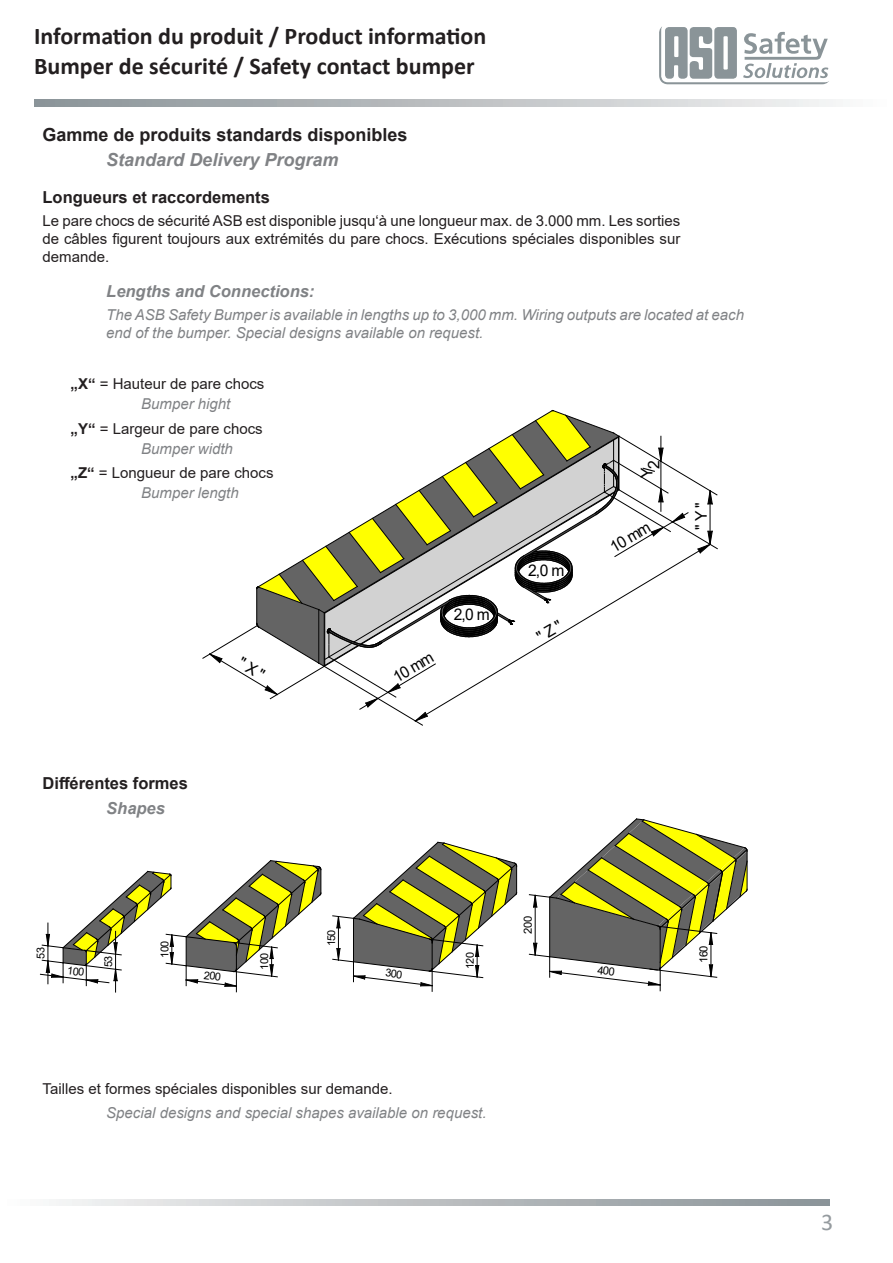
<style>
.page{position:relative;width:893px;height:1263px;background:#fff}
.page>*{position:absolute;margin:0;border:0;box-sizing:border-box;transform-origin:0 0}
.t1{font:700 24px/30.9px "Calibri";color:#231f20}
.t2{font:24px "Calibri";color:#959b9f}
.t3{font:700 18px "Arial";color:#231f20}
.t4{font:italic 700 18px "Arial";color:#808285}
.t5{font:700 16.5px "Arial";color:#231f20}
.t6{font:italic 700 16.5px "Arial";color:#808285}
.t7{font:16.05px "Arial";color:#000}
.t8{font:15px/18px "Arial";color:#231f20;text-align:justify}
.t9{font:italic 15px/18px "Arial";color:#808285}
.t10{font:11.25px "Arial";letter-spacing:-.055em;color:#000}
.t11{font:10.95px "Arial";letter-spacing:-.055em;color:#000}
.s1{font-weight:700}
</style>
<div class="page">
<svg style="left:56px;top:1199px;width:773px;height:6px;background:#bcc0c2"></svg>
<svg style="left:34px;top:100px;width:802px;height:6px;background:#bcc0c2"></svg>
<svg style="left:659px;top:26px;width:170px;height:58px"></svg>
<svg style="left:202px;top:410px;width:516px;height:316px"></svg>
<svg style="left:40px;top:860px;width:282px;height:132px"></svg>
<svg style="left:332px;top:841px;width:185px;height:150px"></svg>
<svg style="left:529px;top:818px;width:219px;height:173px"></svg>
<h1 class="t1" style="left:34px;top:20px;width:454px">Information du produit / Product information<br>Bumper de sécurité / Safety contact bumper</h1>
<p class="t3" style="left:43px;top:122px;width:367px">Gamme de produits standards disponibles</p>
<p class="t4" style="left:106px;top:148px;width:234px">Standard Delivery Program</p>
<p class="t5" style="left:43px;top:186px;width:229px">Longueurs et raccordements</p>
<p class="t8" style="left:43px;top:211px;width:639px">Le pare chocs de sécurité ASB est disponible jusqu‘à une longueur max. de 3.000 mm. Les sorties de câbles figurent toujours aux extrémités du pare chocs. Exécutions spéciales disponibles sur demande.</p>
<p class="t6" style="left:106px;top:280px;width:210px">Lengths and Connections:</p>
<p class="t9" style="left:106px;top:305px;width:639px">The ASB Safety Bumper is available in lengths up to 3,000 mm. Wiring outputs are located at each end of the bumper. Special designs available on request.</p>
<p class="t8" style="left:71px;top:375px;width:195px"><span class="s1">„X“</span> = Hauteur de pare chocs</p>
<p class="t9" style="left:141px;top:395px;width:91px">Bumper hight</p>
<p class="t8" style="left:71px;top:419px;width:194px"><span class="s1">„Y“</span> = Largeur de pare chocs</p>
<p class="t9" style="left:141px;top:440px;width:93px">Bumper width</p>
<p class="t8" style="left:71px;top:464px;width:205px"><span class="s1">„Z“</span> = Longueur de pare chocs</p>
<p class="t9" style="left:141px;top:484px;width:99px">Bumper length</p>
<p class="t7" style="left:606px;top:538px;width:46px;rotate:-30deg">10 mm</p>
<p class="t7" style="left:640px;top:472px;width:13px;rotate:-90deg">/2</p>
<p class="t7" style="left:636px;top:478px;width:12px;rotate:-90deg">Y</p>
<p class="t7" style="left:690px;top:530px;width:30px;rotate:-90deg">"Y"</p>
<p class="t5" style="left:43px;top:771px;width:147px">Différentes formes</p>
<p class="t6" style="left:106px;top:797px;width:60px">Shapes</p>
<p class="t11" style="left:33px;top:959px;width:13px;rotate:-90deg">53</p>
<p class="t11" style="left:101px;top:967px;width:13px;rotate:-90deg">53</p>
<p class="t11" style="left:157px;top:957px;width:18px;rotate:-90deg">100</p>
<p class="t7" style="left:389px;top:668px;width:46px;rotate:-30deg">10 mm</p>
<p class="t7" style="left:454px;top:604px;width:38px">2,0 m</p>
<p class="t7" style="left:528px;top:559px;width:38px">2,0 m</p>
<p class="t11" style="left:257px;top:970px;width:18px;rotate:-90deg">100</p>
<p class="t11" style="left:324px;top:946px;width:18px;rotate:-90deg">150</p>
<p class="t11" style="left:462px;top:969px;width:18px;rotate:-90deg">120</p>
<p class="t10" style="left:520px;top:933px;width:19px;rotate:-90deg">200</p>
<p class="t8" style="left:43px;top:1079px;width:352px">Tailles et formes spéciales disponibles sur demande.</p>
<p class="t9" style="left:106px;top:1104px;width:382px">Special designs and special shapes available on request.</p>
<p class="t10" style="left:696px;top:963px;width:19px;rotate:-90deg">160</p>
<h1 class="t2" style="left:821px;top:1205px;width:14px">3</h1>
</div>
